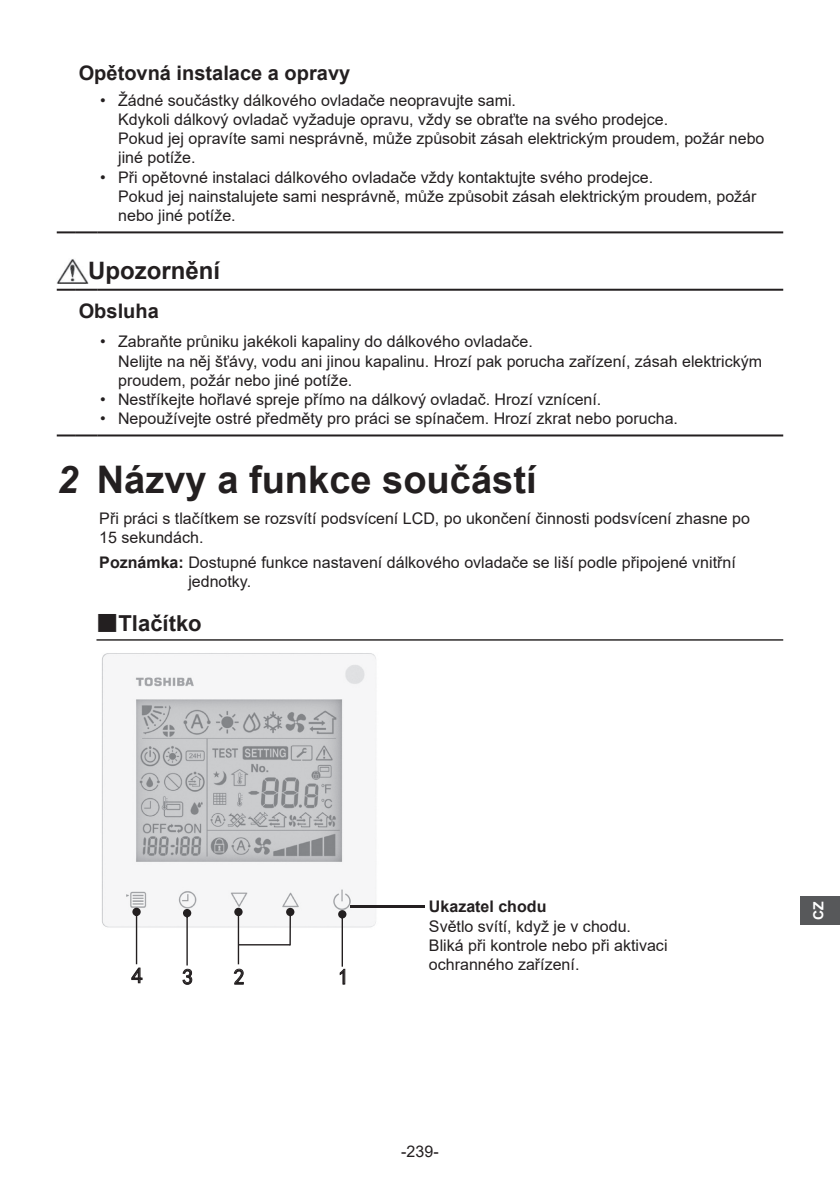
<style>
.page{position:relative;width:840px;height:1191px;background:#fff}
.page>*{position:absolute;margin:0;border:0;box-sizing:border-box;transform-origin:0 0}
.t1{font:700 38px "Arial";color:#231f20}
.t2{font:37.4px "Sim Hei";color:#231f20;scale:2 1}
.t3{font:700 24px "Arial";color:#231f20}
.t4{font:700 22px "Arial";color:#231f20}
.t5{font:21.8px "Sim Hei";color:#231f20}
.t6{font:700 20px "Arial";color:#231f20}
.t7{font:16px/19.2px "Arial";color:#231f20}
.t8{font:700 16px "Arial";color:#231f20}
.t9{font:700 14px "Arial";color:#fff}
.s1{font-style:italic}
.s2{font-weight:700}
.s3{font-family:"Sim Hei";font-weight:400}
</style>
<div class="page">
<div style="left:800px;top:896px;width:39px;height:29px;background:#57585a"></div>
<hr style="left:96px;top:639px;width:686px;height:1px;background:#231f20">
<svg style="left:57px;top:231px;width:19px;height:2px"></svg>
<hr style="left:76px;top:231px;width:21px;height:2px;background:#231f20">
<hr style="left:97px;top:231px;width:685px;height:2px;background:#231f20">
<img style="left:57px;top:259px;width:31px;height:24px">
<svg style="left:57px;top:434px;width:19px;height:2px"></svg>
<hr style="left:76px;top:434px;width:21px;height:2px;background:#231f20">
<hr style="left:97px;top:434px;width:685px;height:2px;background:#231f20">
<svg style="left:57px;top:289px;width:19px;height:2px"></svg>
<hr style="left:76px;top:289px;width:21px;height:2px;background:#231f20">
<hr style="left:97px;top:289px;width:685px;height:2px;background:#231f20">
<img style="left:102px;top:653px;width:274px;height:275px">
<svg style="left:131px;top:907px;width:12px;height:76px"></svg>
<svg style="left:182px;top:909px;width:10px;height:76px"></svg>
<svg style="left:233px;top:907px;width:11px;height:77px"></svg>
<svg style="left:286px;top:907px;width:8px;height:38px"></svg>
<svg style="left:338px;top:910px;width:8px;height:74px"></svg>
<hr style="left:238px;top:944px;width:52px;height:1px;background:#231f20">
<p class="t6" style="left:79px;top:58px;width:273px">Opětovná instalace a opravy</p>
<p class="t7" style="left:118px;top:90px;width:647px;text-indent:-18px">• Žádné součástky dálkového ovladače neopravujte sami.<br>Kdykoli dálkový ovladač vyžaduje opravu, vždy se obraťte na svého prodejce.<br>Pokud jej opravíte sami nesprávně, může způsobit zásah elektrickým proudem, požár nebo jiné potíže.</p>
<p class="t7" style="left:118px;top:167px;width:639px;text-indent:-18px">• Při opětovné instalaci dálkového ovladače vždy kontaktujte svého prodejce.<br>Pokud jej nainstalujete sami nesprávně, může způsobit zásah elektrickým proudem, požár nebo jiné potíže.</p>
<h3 class="t3" style="left:88px;top:254px;width:134px">Upozornění</h3>
<p class="t6" style="left:79px;top:297px;width:82px">Obsluha</p>
<p class="t7" style="left:118px;top:332px;width:645px;text-indent:-18px">• Zabraňte průniku jakékoli kapaliny do dálkového ovladače.<br>Nelijte na něj šťávy, vodu ani jinou kapalinu. Hrozí pak porucha zařízení, zásah elektrickým proudem, požár nebo jiné potíže.</p>
<p class="t7" style="left:100px;top:389px;width:502px">• Nestříkejte hořlavé spreje přímo na dálkový ovladač. Hrozí vznícení.</p>
<p class="t7" style="left:100px;top:409px;width:579px">• Nepoužívejte ostré předměty pro práci se spínačem. Hrozí zkrat nebo porucha.</p>
<h1 class="t1" style="left:57px;top:453px;width:481px"><span class="s1">2</span> Názvy a funkce součástí</h1>
<p class="t7" style="left:99px;top:508px;width:652px">Při práci s tlačítkem se rozsvítí podsvícení LCD, po ukončení činnosti podsvícení zhasne po<br>15 sekundách.</p>
<p class="t7" style="left:188px;top:553px;width:548px;text-indent:-89px"><span class="s2">Poznámka:</span> Dostupné funkce nastavení dálkového ovladače se liší podle připojené vnitřní jednotky.</p>
<h3 class="t4" style="left:96px;top:607px;width:107px"><span class="s3">■</span>Tlačítko</h3>
<h2 class="t2" style="left:350px;top:888px;width:39px">—</h2>
<p class="t8" style="left:429px;top:895px;width:119px">Ukazatel chodu</p>
<p class="t7" style="left:429px;top:916px;width:240px">Světlo svítí, když je v chodu.<br>Bliká při kontrole nebo při aktivaci ochranného zařízení.</p>
<h3 class="t5" style="left:131px;top:964px;width:12px">4</h3>
<h3 class="t5" style="left:182px;top:965px;width:12px">3</h3>
<h3 class="t5" style="left:233px;top:965px;width:12px">2</h3>
<h3 class="t5" style="left:338px;top:965px;width:12px">1</h3>
<p class="t7" style="left:401px;top:1141px;width:39px">-239-</p>
<p class="t9" style="left:808px;top:920px;width:20px;rotate:-90deg">CZ</p>
</div>
